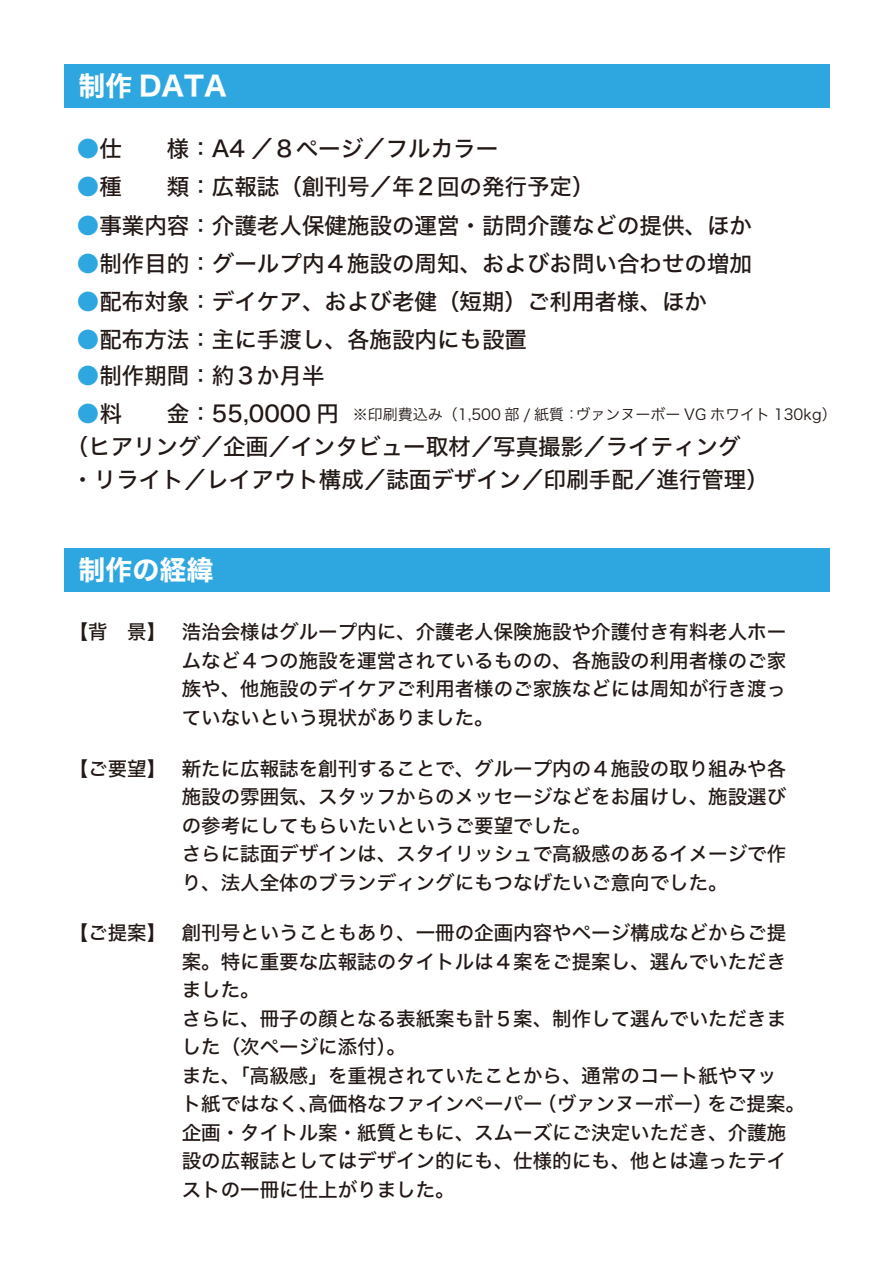
<style>
.page{position:relative;width:893px;height:1263px;background:#fff}
.page>*{position:absolute;margin:0;border:0;box-sizing:border-box;transform-origin:0 0}
.t1{font:27px "Hiragino Sans W7";color:#fff}
.t2{font:22.5px/33px "Hiragino Sans W5";color:#221815}
.t3{font:19.5px/28.5px "Hiragino Sans W5";color:#221815}
.t4{font:15px "Hiragino Sans W3";color:#221815}
.s1{color:#2ea7e0}
</style>
<div class="page">
<div style="left:64px;top:64px;width:765px;height:44px;background:#2ea7e0"></div>
<div style="left:64px;top:549px;width:765px;height:43px;background:#2ea7e0"></div>
<h1 class="t1" style="left:78px;top:65px;width:150px">制作 DATA</h1>
<p class="t2" style="left:77px;top:131px;width:445px"><span class="s1">●</span>仕　　様：A4 ／８ページ／フルカラー　</p>
<p class="t2" style="left:77px;top:169px;width:519px"><span class="s1">●</span>種　　類：広報誌（創刊号／年２回の発行予定）</p>
<p class="t2" style="left:77px;top:207px;width:677px"><span class="s1">●</span>事業内容：介護老人保健施設の運営・訪問介護などの提供、ほか</p>
<p class="t2" style="left:77px;top:245px;width:677px"><span class="s1">●</span>制作目的：グールプ内４施設の周知、およびお問い合わせの増加</p>
<p class="t2" style="left:77px;top:283px;width:632px"><span class="s1">●</span>配布対象：デイケア、および老健（短期）ご利用者様、ほか</p>
<p class="t2" style="left:77px;top:322px;width:452px"><span class="s1">●</span>配布方法：主に手渡し、各施設内にも設置</p>
<p class="t2" style="left:77px;top:357px;width:249px"><span class="s1">●</span>制作期間：約３か月半</p>
<p class="t2" style="left:66px;top:395px;width:705px;text-indent:11px"><span class="s1">●</span>料　　金：55,0000 円<br>（ヒアリング／企画／インタビュー取材／写真撮影／ライティング・リライト／レイアウト構成／誌面デザイン／印刷手配／進行管理）</p>
<p class="t4" style="left:353px;top:401px;width:485px">※印刷費込み（1,500 部 / 紙質：ヴァンヌーボー VG ホワイト 130kg）</p>
<h1 class="t1" style="left:78px;top:549px;width:136px">制作の経緯</h1>
<p class="t3" style="left:182px;top:617px;width:606px;text-align:justify;text-indent:-113px">【背　景】 浩治会様はグループ内に、介護老人保険施設や介護付き有料老人ホームなど４つの施設を運営されているものの、各施設の利用者様のご家族や、他施設のデイケアご利用者様のご家族などには周知が行き渡っていないという現状がありました。</p>
<p class="t3" style="left:182px;top:753px;width:606px;text-indent:-113px">【ご要望】 新たに広報誌を創刊することで、グループ内の４施設の取り組みや各施設の雰囲気、スタッフからのメッセージなどをお届けし、施設選びの参考にしてもらいたいというご要望でした。<br>さらに誌面デザインは、スタイリッシュで高級感のあるイメージで作り、法人全体のブランディングにもつなげたいご意向でした。</p>
<p class="t3" style="left:182px;top:918px;width:625px;text-indent:-113px">【ご提案】 創刊号ということもあり、一冊の企画内容やページ構成などからご提案。特に重要な広報誌のタイトルは４案をご提案し、選んでいただきました。<br>さらに、冊子の顔となる表紙案も計５案、制作して選んでいただきました（次ページに添付）。<br>また、「高級感」を重視されていたことから、通常のコート紙やマッ<br>ト紙ではなく、高価格なファインペーパー（ヴァンヌーボー）をご提案。企画・タイトル案・紙質ともに、スムーズにご決定いただき、介護施設の広報誌としてはデザイン的にも、仕様的にも、他とは違ったテイストの一冊に仕上がりました。</p>
</div>
